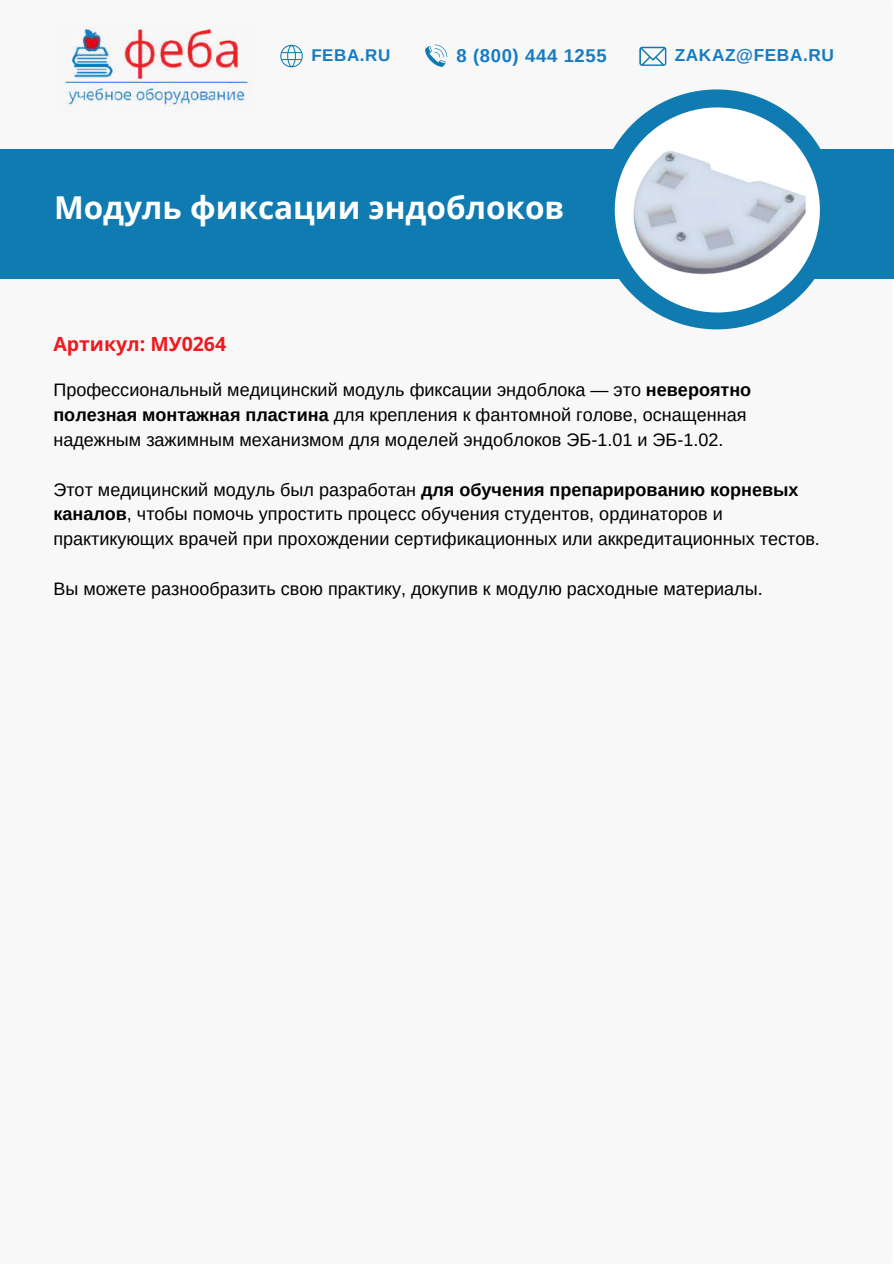
<style>
.page{position:relative;width:894px;height:1264px;background:#fff}
.page>*{position:absolute;margin:0;border:0;box-sizing:border-box;transform-origin:0 0}
.t1{font:700 31.5px "Open Sans";color:#fff}
.t2{font:700 19.5px "Open Sans";color:#ef191f}
.t3{font:700 18.45px "Arimo";letter-spacing:.035em;color:#157bc2}
.t4{font:18px/24.8px "Arimo";color:#000}
.t5{font:700 17.25px "Arimo";letter-spacing:.035em;color:#157bc2}
.t6{font:700 16.95px "Arimo";letter-spacing:.035em;color:#157bc2}
.s1{font-weight:700}
</style>
<div class="page">
<img style="left:61px;top:27px;width:189px;height:81px">
<svg style="left:639px;top:47px;width:27px;height:19px"></svg>
<svg style="left:425px;top:45px;width:22px;height:22px"></svg>
<svg style="left:280px;top:45px;width:23px;height:22px"></svg>
<div style="left:0;top:149px;width:893px;height:130px;background:#107bb1"></div>
<svg style="left:613px;top:89px;width:208px;height:240px"></svg>
<svg style="left:614px;top:107px;width:205px;height:205px"></svg>
<img style="left:621px;top:128px;width:190px;height:173px">
<p class="t6" style="left:311px;top:44px;width:81px">FEBA.RU</p>
<p class="t3" style="left:456px;top:43px;width:152px">8 (800) 444 1255</p>
<p class="t5" style="left:674px;top:43px;width:161px">ZAKAZ@FEBA.RU</p>
<h1 class="t1" style="left:54px;top:186px;width:511px">Модуль фиксации эндоблоков</h1>
<p class="t2" style="left:53px;top:330px;width:174px">Артикул: МУ0264</p>
<p class="t4" style="left:53px;top:378px;width:699px">Профессиональный медицинский модуль фиксации эндоблока — это <span class="s1">невероятно полезная монтажная пластина</span> для крепления к фантомной голове, оснащенная надежным зажимным механизмом для моделей эндоблоков ЭБ-1.01 и ЭБ-1.02.</p>
<p class="t4" style="left:53px;top:477px;width:767px">Этот медицинский модуль был разработан <span class="s1">для обучения препарированию корневых каналов</span>, чтобы помочь упростить процесс обучения студентов, ординаторов и практикующих врачей при прохождении сертификационных или аккредитационных тестов.</p>
<p class="t4" style="left:53px;top:576px;width:710px">Вы можете разнообразить свою практику, докупив к модулю расходные материалы.</p>
</div>
